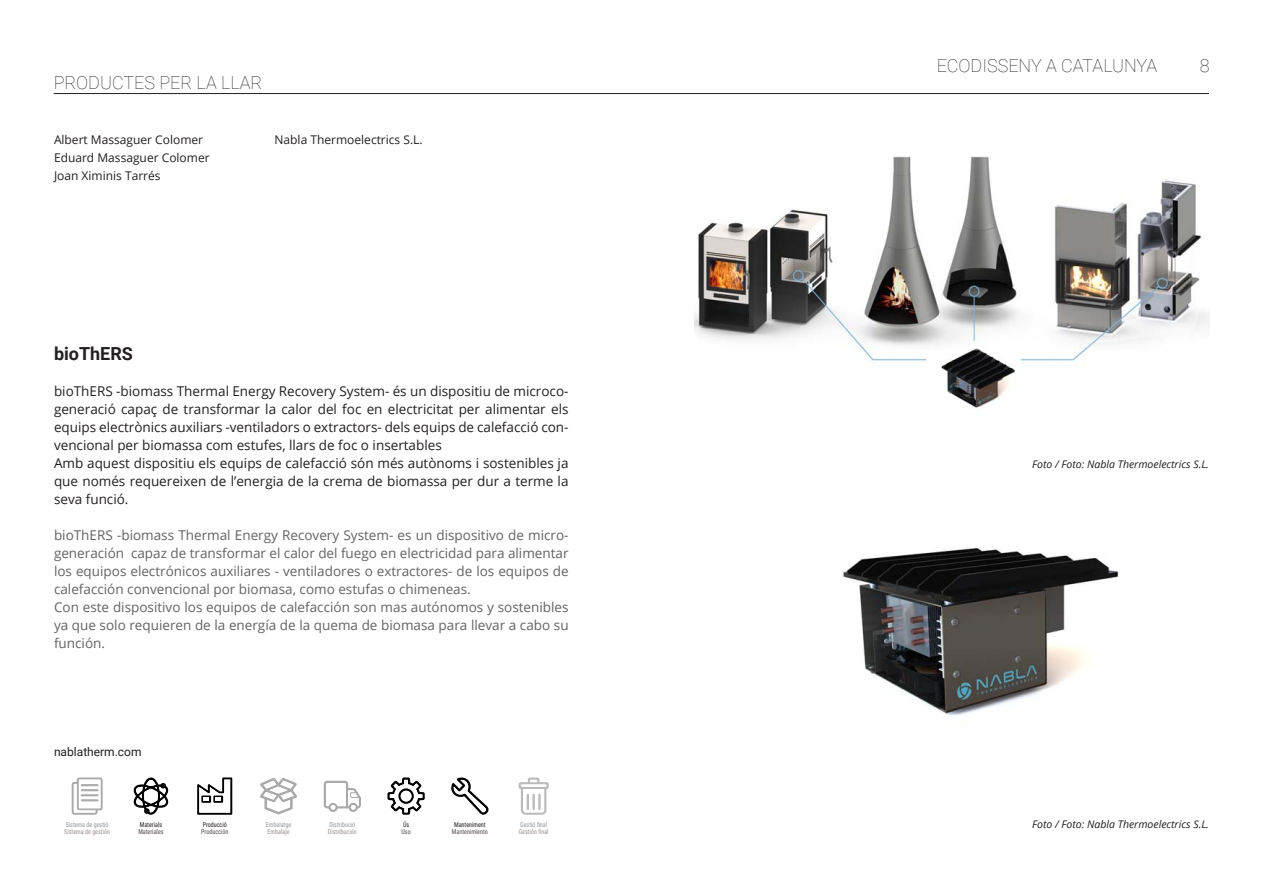
<style>
.page{position:relative;width:1263px;height:893px;background:#fff}
.page>*{position:absolute;margin:0;border:0;box-sizing:border-box;transform-origin:0 0}
.t1{font:100 18px "Roboto";color:#231f20}
.t2{font:700 18px "Roboto";color:#231f20}
.t3{font:13.5px/18px "Open Sans";color:#231f20;text-align:justify}
.t4{font:13.5px/18px "Open Sans";color:#636366;text-align:justify}
.t5{font:12px "Open Sans";color:#231f20}
.t6{font:12px "Roboto";color:#231f20}
.t7{font:italic 10.5px "Open Sans";color:#231f20}
.t8{font:6.75px "Roboto Condensed";color:#999190;scale:.9 1}
.t9{font:6.75px "Roboto Condensed";color:#939598;scale:.9 1}
.t10{font:6.75px "Roboto Condensed";color:#524a47;scale:.9 1}
.t11{font:6.75px "Roboto Condensed";color:#231f20;scale:.9 1}
</style>
<div class="page">
<hr style="left:54px;top:93px;width:1155px;height:1px;background:#231f20">
<svg style="left:71px;top:777px;width:32px;height:38px"></svg>
<svg style="left:133px;top:777px;width:36px;height:38px"></svg>
<svg style="left:197px;top:777px;width:36px;height:38px"></svg>
<svg style="left:260px;top:778px;width:37px;height:37px"></svg>
<svg style="left:323px;top:780px;width:38px;height:32px"></svg>
<svg style="left:451px;top:777px;width:38px;height:38px"></svg>
<svg style="left:518px;top:777px;width:31px;height:38px"></svg>
<svg style="left:387px;top:777px;width:38px;height:38px"></svg>
<div style="left:401px;top:791px;width:10px;height:10px;background:#fff;border-radius:50%"></div>
<img style="left:843px;top:548px;width:276px;height:168px">
<img style="left:694px;top:156px;width:515px;height:252px">
<p class="t1" style="left:54px;top:70px;width:210px">PRODUCTES PER LA LLAR</p>
<p class="t5" style="left:54px;top:131px;width:151px">Albert Massaguer Colomer</p>
<p class="t5" style="left:54px;top:149px;width:157px">Eduard Massaguer Colomer</p>
<p class="t5" style="left:54px;top:167px;width:108px">Joan Ximinis Tarrés</p>
<p class="t5" style="left:275px;top:131px;width:150px">Nabla Thermoelectrics S.L.</p>
<p class="t2" style="left:54px;top:341px;width:80px">bioThERS</p>
<p class="t3" style="left:54px;top:382px;width:516px">bioThERS -biomass Thermal Energy Recovery System- és un dispositiu de microco&shy;generació capaç de transformar la calor del foc en electricitat per alimentar els equips electrònics auxiliars -ventiladors o extractors- dels equips de calefacció con&shy;vencional per biomassa com estufes, llars de foc o insertables</p>
<p class="t3" style="left:54px;top:454px;width:516px">Amb aquest dispositiu els equips de calefacció són més autònoms i sostenibles ja que només requereixen de l’energia de la crema de biomassa per dur a terme la seva funció.</p>
<p class="t4" style="left:54px;top:526px;width:516px">bioThERS -biomass Thermal Energy Recovery System- es un dispositivo de micro&shy;generación capaz de transformar el calor del fuego en electricidad para alimentar los equipos electrónicos auxiliares - ventiladores o extractores- de los equipos de calefacción convencional por biomasa, como estufas o chimeneas.</p>
<p class="t4" style="left:54px;top:598px;width:516px">Con este dispositivo los equipos de calefacción son mas autónomos y sostenibles ya que solo requieren de la energía de la quema de biomasa para llevar a cabo su función.</p>
<p class="t6" style="left:54px;top:743px;width:89px">nablatherm.com</p>
<p class="t9" style="left:66px;top:820px;width:49px">Sistema de gestió</p>
<p class="t8" style="left:64px;top:827px;width:52px">Sistema de gestión</p>
<p class="t11" style="left:140px;top:820px;width:26px">Materials</p>
<p class="t10" style="left:138px;top:827px;width:30px">Materiales</p>
<p class="t11" style="left:203px;top:820px;width:28px">Producció</p>
<p class="t10" style="left:201px;top:827px;width:32px">Producción</p>
<p class="t9" style="left:266px;top:820px;width:30px">Embalatge</p>
<p class="t8" style="left:268px;top:827px;width:26px">Embalaje</p>
<p class="t9" style="left:329px;top:820px;width:30px">Distribució</p>
<p class="t8" style="left:328px;top:827px;width:33px">Distribución</p>
<p class="t11" style="left:403px;top:820px;width:8px">Ús</p>
<p class="t10" style="left:401px;top:827px;width:12px">Uso</p>
<p class="t11" style="left:454px;top:820px;width:37px">Manteniment</p>
<p class="t10" style="left:452px;top:827px;width:41px">Mantenimiento</p>
<p class="t9" style="left:520px;top:820px;width:32px">Gestió final</p>
<p class="t8" style="left:519px;top:827px;width:35px">Gestión final</p>
<h1 class="t1" style="left:937px;top:53px;width:222px">ECODISSENY A CATALUNYA</h1>
<h1 class="t1" style="left:1200px;top:53px;width:11px">8</h1>
<p class="t7" style="left:1032px;top:457px;width:178px">Foto / Foto: Nabla Thermoelectrics S.L.</p>
<p class="t7" style="left:1032px;top:817px;width:178px">Foto / Foto: Nabla Thermoelectrics S.L.</p>
</div>
